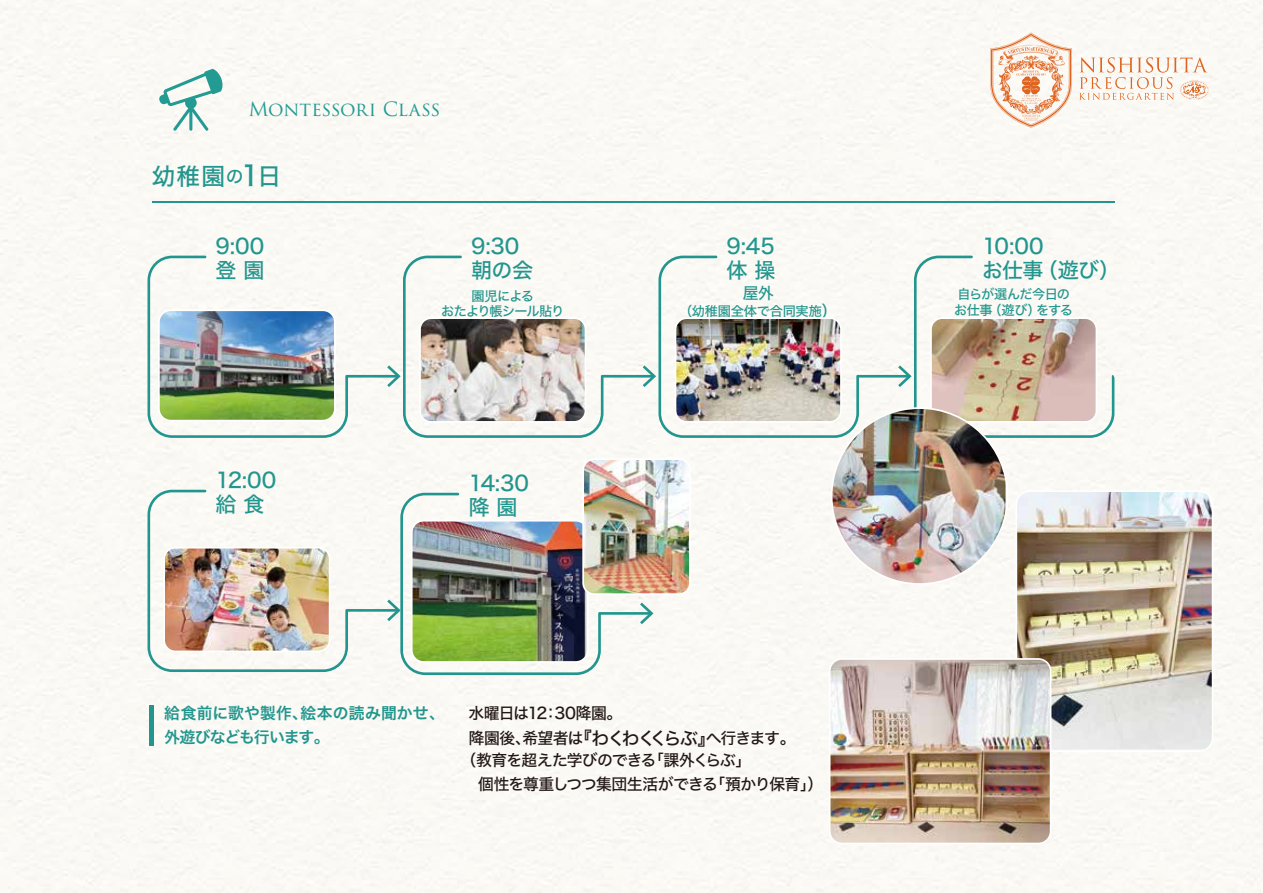
<style>
.page{position:relative;width:1263px;height:893px;background:#fbf9f4}
.page>*{position:absolute;margin:0;border:0;box-sizing:border-box;transform-origin:0 0}
.t1{font:23.7px "Hiragino Sans W5";color:#22968e}
.t2{font:21px/24px "Hiragino Sans W5";letter-spacing:-.02em;color:#22968e}
.t3{font:19.2px "Trajan Pro 3";letter-spacing:-.015em;color:#239b93}
.t4{font:15.9px/24.9px "Hiragino Sans W5";letter-spacing:-.055em;color:#221815}
.t5{font:15.9px/23.7px "Hiragino Sans W6";color:#22968e}
.t6{font:15.9px "Hiragino Sans W5";color:#22968e}
.t7{font:13.2px/15.6px "Hiragino Sans W5";letter-spacing:-.05em;color:#22968e}
.t8{font:13.2px "Hiragino Sans W5";letter-spacing:-.015em;color:#22968e}
.s1{font-size:17.85px}
.s2{font-size:27.75px}
.s3{font-size:15.9px}
.s4{font-size:18px}
</style>
<div class="page">
<svg style="left:1079px;top:57px;width:130px;height:43px"></svg>
<svg style="left:990px;top:33px;width:82px;height:95px"></svg>
<svg style="left:159px;top:69px;width:64px;height:62px"></svg>
<svg style="left:147px;top:256px;width:252px;height:182px;fill:#fbf9f4"></svg>
<svg style="left:387px;top:365px;width:14px;height:22px"></svg>
<div style="left:403px;top:256px;width:252px;height:182px;background:#fbf9f4"></div>
<svg style="left:643px;top:365px;width:13px;height:22px"></svg>
<div style="left:658px;top:256px;width:240px;height:182px;background:#fbf9f4"></div>
<div style="left:898px;top:256px;width:216px;height:182px;background:#fbf9f4"></div>
<svg style="left:400px;top:493px;width:252px;height:182px;fill:#fbf9f4"></svg>
<svg style="left:640px;top:603px;width:13px;height:21px"></svg>
<hr style="left:152px;top:201px;width:962px;height:2px;background:#22968e">
<img style="left:675px;top:318px;width:166px;height:104px">
<div style="left:675px;top:317px;width:167px;height:106px;border:2px solid #fff;border-radius:11px"></div>
<img style="left:420px;top:318px;width:165px;height:104px">
<div style="left:419px;top:317px;width:167px;height:106px;border:2px solid #fff;border-radius:11px"></div>
<img style="left:931px;top:318px;width:165px;height:104px">
<div style="left:930px;top:317px;width:167px;height:106px;border:2px solid #fff;border-radius:11px"></div>
<img style="left:412px;top:521px;width:174px;height:141px">
<div style="left:411px;top:520px;width:178px;height:143px;border:2px solid #fff;border-radius:12px"></div>
<img style="left:159px;top:310px;width:176px;height:111px">
<div style="left:158px;top:309px;width:178px;height:113px;border:2px solid #fff;border-radius:12px"></div>
<img style="left:147px;top:490px;width:252px;height:182px">
<svg style="left:387px;top:600px;width:14px;height:21px"></svg>
<img style="left:583px;top:460px;width:107px;height:134px">
<div style="left:582px;top:458px;width:109px;height:137px;border:2px solid #fff;border-radius:11px"></div>
<img style="left:1016px;top:491px;width:196px;height:258px">
<div style="left:1015px;top:490px;width:198px;height:262px;border:2px solid #fff;border-radius:13px"></div>
<img style="left:830px;top:659px;width:221px;height:184px">
<div style="left:829px;top:658px;width:222px;height:186px;border:2px solid #fff;border-radius:12px"></div>
<img style="left:832px;top:408px;width:173px;height:176px">
<hr style="left:150px;top:705px;width:4px;height:40px;background:#22968e">
<p class="t3" style="left:248px;top:96px;width:193px">Montessori Class</p>
<h1 class="t1" style="left:152px;top:155px;width:131px">幼稚園<span class="s1">の</span><span class="s2">1</span>日</h1>
<h2 class="t2" style="left:216px;top:233px;width:50px">9:00登 園</h2>
<h2 class="t2" style="left:216px;top:467px;width:62px">12:00給 食</h2>
<h2 class="t2" style="left:471px;top:233px;width:63px">9:30朝の会</h2>
<h2 class="t2" style="left:727px;top:233px;width:50px">9:45体 操</h2>
<h2 class="t2" style="left:982px;top:233px;width:140px">10:00<br>お仕事（遊び）</h2>
<p class="t7" style="left:441px;top:287px;width:125px;text-align:center">園児による<br>おたより帳シール貼り</p>
<h2 class="t2" style="left:468px;top:470px;width:62px">14:30降 園</h2>
<p class="t6" style="left:743px;top:279px;width:33px">屋外</p>
<p class="t8" style="left:679px;top:299px;width:160px">（幼稚園全体で合同実施<span class="s3">）</span></p>
<p class="t7" style="left:954px;top:286px;width:120px">自らが選んだ今日のお仕事（遊び）をする</p>
<p class="t5" style="left:164px;top:700px;width:282px">給食前に歌や製作、絵本の読み聞かせ、外遊びなども行います。</p>
<p class="t4" style="left:468px;top:700px;width:329px">水曜日は12：30降園。<br>降園後、希望者は<span class="s4">『わくわくくらぶ』</span>へ行きます。</p>
<p class="t4" style="left:478px;top:748px;width:347px;line-height:23.7px;text-indent:-18px">（教育を超えた学びのできる「課外くらぶ」<br>個性を尊重しつつ集団生活ができる「預かり保育」）</p>
</div>
